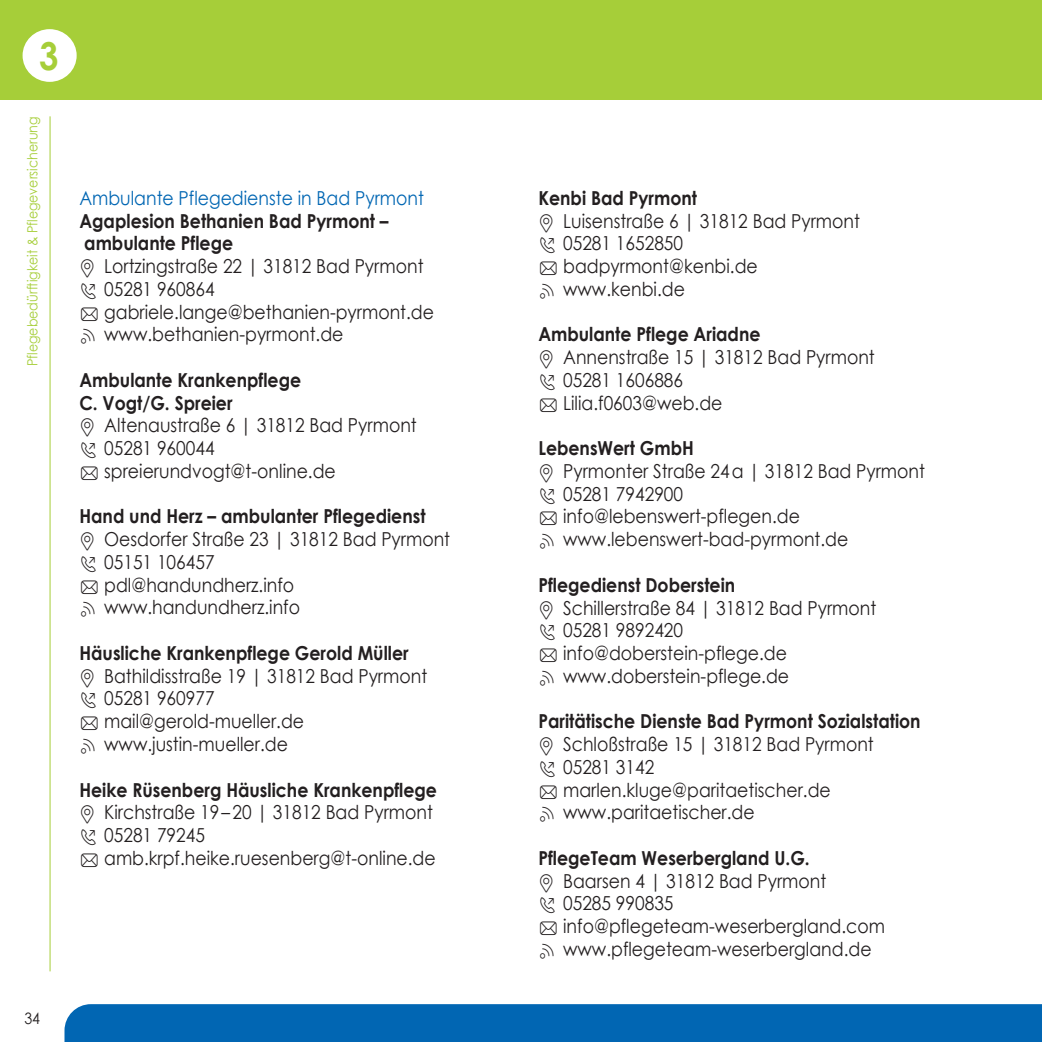
<style>
.page{position:relative;width:1042px;height:1042px;background:#fff}
.page>*{position:absolute;margin:0;border:0;box-sizing:border-box;transform-origin:0 0}
.t1{font:700 38.5px "Century Gothic";color:#a6ce39;scale:.9 1}
.t2{font:19.25px/22.8px "Century Gothic";color:#231f20;scale:.9 1}
.t3{font:19.25px "Century Gothic";color:#0166b3;scale:.9 1}
.t4{font:15.75px "Century Gothic";color:#231f20;scale:.9 1}
.t5{font:14px "Century Gothic";color:#a6ce39;scale:.9 1}
.s1{font-weight:700}
.s2{font-family:"Panton Icons A";font-weight:700}
.s3{font-family:"Panton Icons B";font-weight:700}
</style>
<div class="page">
<div style="left:0;top:0;width:1042px;height:99px;background:#a6ce39"></div>
<div style="left:64px;top:1004px;width:978px;height:38px;background:#0166b3"></div>
<hr style="left:50px;top:116px;width:1px;height:855px;background:#a6ce39">
<div style="left:23px;top:29px;width:54px;height:53px;background:#fff;border-radius:50%"></div>
<h1 class="t1" style="left:39px;top:32px;width:23px">3</h1>
<p class="t5" style="left:24px;top:366px;width:279px;rotate:-90deg">Pflegebedürftigkeit &amp; Pflegeversicherung</p>
<p class="t3" style="left:79px;top:186px;width:384px">Ambulante Pflegedienste in Bad Pyrmont</p>
<p class="t2" style="left:79px;top:209px;width:396px"><span class="s1">Agaplesion Bethanien Bad Pyrmont – ambulante Pflege<br></span><span class="s2">A</span> Lortzingstraße 22 | 31812 Bad Pyrmont<br><span class="s3">T</span> 05281 960864<br><span class="s3">A</span> gabriele.lange@bethanien-pyrmont.de<br><span class="s3">Q</span> www.bethanien-pyrmont.de</p>
<p class="t2" style="left:79px;top:368px;width:376px"><span class="s1">Ambulante Krankenpflege<br>C. Vogt/G. Spreier<br></span><span class="s2">A</span> Altenaustraße 6 | 31812 Bad Pyrmont<br><span class="s3">T</span> 05281 960044<br><span class="s3">A</span> spreierundvogt@t-online.de</p>
<p class="t2" style="left:79px;top:505px;width:413px"><span class="s1">Hand und Herz – ambulanter Pflegedienst<br></span><span class="s2">A</span> Oesdorfer Straße 23 | 31812 Bad Pyrmont<br><span class="s3">T</span> 05151 106457<br><span class="s3">A</span> pdl@handundherz.info<br><span class="s3">Q</span> www.handundherz.info</p>
<p class="t2" style="left:79px;top:641px;width:388px"><span class="s1">Häusliche Krankenpflege Gerold Müller<br></span><span class="s2">A</span> Bathildisstraße 19 | 31812 Bad Pyrmont<br><span class="s3">T</span> 05281 960977<br><span class="s3">A</span> mail@gerold-mueller.de<br><span class="s3">Q</span> www.justin-mueller.de</p>
<p class="t2" style="left:79px;top:778px;width:399px"><span class="s1">Heike Rüsenberg Häusliche Krankenpflege </span><span class="s2">A</span> Kirchstraße 19–20 | 31812 Bad Pyrmont <span class="s3">T</span> 05281 79245<br><span class="s3">A</span> amb.krpf.heike.ruesenberg@t-online.de</p>
<p class="t4" style="left:24px;top:1008px;width:19px">34</p>
<p class="t2" style="left:538px;top:186px;width:359px"><span class="s1">Kenbi Bad Pyrmont<br></span><span class="s2">A</span> Luisenstraße 6 | 31812 Bad Pyrmont<br><span class="s3">T</span> 05281 1652850<br><span class="s3">A</span> badpyrmont@kenbi.de<br><span class="s3">Q</span> www.kenbi.de</p>
<p class="t2" style="left:538px;top:323px;width:375px"><span class="s1">Ambulante Pflege Ariadne<br></span><span class="s2">A</span> Annenstraße 15 | 31812 Bad Pyrmont<br><span class="s3">T</span> 05281 1606886<br><span class="s3">A</span> Lilia.f0603@web.de</p>
<p class="t2" style="left:538px;top:437px;width:431px"><span class="s1">LebensWert GmbH<br></span><span class="s2">A</span> Pyrmonter Straße 24a | 31812 Bad Pyrmont<br><span class="s3">T</span> 05281 7942900<br><span class="s3">A</span> info@lebenswert-pflegen.de<br><span class="s3">Q</span> www.lebenswert-bad-pyrmont.de</p>
<p class="t2" style="left:538px;top:573px;width:377px"><span class="s1">Pflegedienst Doberstein<br></span><span class="s2">A</span> Schillerstraße 84 | 31812 Bad Pyrmont<br><span class="s3">T</span> 05281 9892420<br><span class="s3">A</span> info@doberstein-pflege.de<br><span class="s3">Q</span> www.doberstein-pflege.de</p>
<p class="t2" style="left:538px;top:710px;width:426px"><span class="s1">Paritätische Dienste Bad Pyrmont Sozialstation<br></span><span class="s2">A</span> Schloßstraße 15 | 31812 Bad Pyrmont<br><span class="s3">T</span> 05281 3142<br><span class="s3">A</span> marlen.kluge@paritaetischer.de<br><span class="s3">Q</span> www.paritaetischer.de</p>
<p class="t2" style="left:538px;top:846px;width:387px"><span class="s1">PflegeTeam Weserbergland U.G.<br></span><span class="s2">A</span> Baarsen 4 | 31812 Bad Pyrmont<br><span class="s3">T</span> 05285 990835<br><span class="s3">A</span> info@pflegeteam-weserbergland.com<br><span class="s3">Q</span> www.pflegeteam-weserbergland.de</p>
</div>
